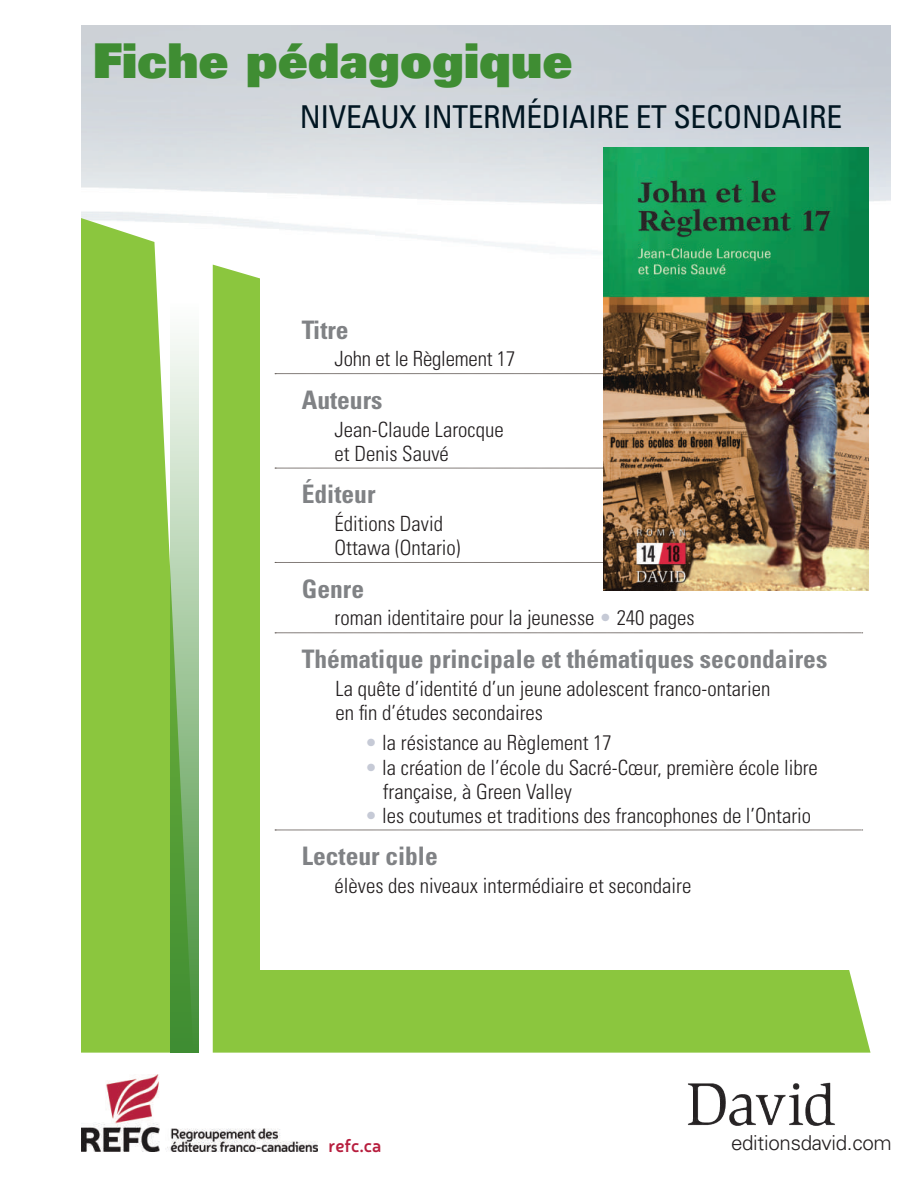
<style>
.page{position:relative;width:918px;height:1188px;background:#fff}
.page>*{position:absolute;margin:0;border:0;box-sizing:border-box;transform-origin:0 0}
.t1{font:900 48px "Univers";color:#3f8d33}
.t2{font:condensed 31.5px "Univers";letter-spacing:-.01em;color:#011622}
.t3{font:700 condensed 25.5px "Univers";color:#808285}
.t4{font:300 condensed 21px/24px "Univers";color:#231f20}
.t5{font:300 20.7px "Univers";letter-spacing:-.015em;color:#231f20}
.t6{font:600 18px "Neris";letter-spacing:-.01em;color:#b71e3e}
.s1{color:#c6cad6}
</style>
<div class="page">
<img style="left:81px;top:26px;width:810px;height:239px">
<svg style="left:81px;top:218px;width:112px;height:835px;background:#93ca4c"></svg>
<div style="left:213px;top:265px;width:658px;height:788px;background:#8bc63e"></div>
<svg style="left:171px;top:303px;width:28px;height:750px;background:#98c28e"></svg>
<div style="left:260px;top:266px;width:616px;height:704px;background:#fff"></div>
<svg style="left:275px;top:373px;width:328px;height:1px"></svg>
<svg style="left:275px;top:468px;width:328px;height:1px"></svg>
<svg style="left:275px;top:562px;width:328px;height:1px"></svg>
<svg style="left:275px;top:633px;width:588px;height:1px"></svg>
<svg style="left:275px;top:830px;width:588px;height:1px"></svg>
<img style="left:603px;top:148px;width:265px;height:443px">
<img style="left:82px;top:1074px;width:235px;height:78px">
<img style="left:687px;top:1083px;width:148px;height:43px">
<h1 class="t1" style="left:93px;top:30px;width:481px">Fiche pédagogique</h1>
<h2 class="t2" style="left:300px;top:97px;width:544px">NIVEAUX INTERMÉDIAIRE ET SECONDAIRE</h2>
<p class="t3" style="left:302px;top:314px;width:48px">Titre</p>
<p class="t4" style="left:335px;top:347px;width:182px">John et le Règlement 17</p>
<p class="t3" style="left:302px;top:384px;width:82px">Auteurs</p>
<p class="t4" style="left:335px;top:417px;width:171px">Jean-Claude Larocque et Denis Sauvé</p>
<p class="t3" style="left:302px;top:479px;width:75px">Éditeur</p>
<p class="t4" style="left:335px;top:512px;width:127px">Éditions David<br>Ottawa (Ontario)</p>
<p class="t3" style="left:302px;top:573px;width:64px">Genre</p>
<p class="t4" style="left:335px;top:606px;width:362px">roman identitaire pour la jeunesse <span class="s1">•</span> 240 pages</p>
<p class="t3" style="left:302px;top:644px;width:527px">Thématique principale et thématiques secondaires</p>
<p class="t4" style="left:336px;top:676px;width:436px">La quête d’identité d’un jeune adolescent franco-ontarien en fin d’études secondaires</p>
<p class="t4" style="left:365px;top:731px;width:249px"><span class="s1">•</span> la résistance au Règlement 17</p>
<p class="t4" style="left:383px;top:755px;width:437px;text-indent:-18px"><span class="s1">•</span> la création de l’école du Sacré-Cœur, première école libre française, à Green Valley</p>
<p class="t4" style="left:365px;top:803px;width:448px"><span class="s1">•</span> les coutumes et traditions des francophones de l’Ontario</p>
<p class="t3" style="left:302px;top:841px;width:137px">Lecteur cible</p>
<p class="t4" style="left:335px;top:874px;width:358px">élèves des niveaux intermédiaire et secondaire</p>
<p class="t6" style="left:328px;top:1133px;width:55px">refc.ca</p>
<p class="t5" style="left:731px;top:1130px;width:162px">editionsdavid.com</p>
</div>
